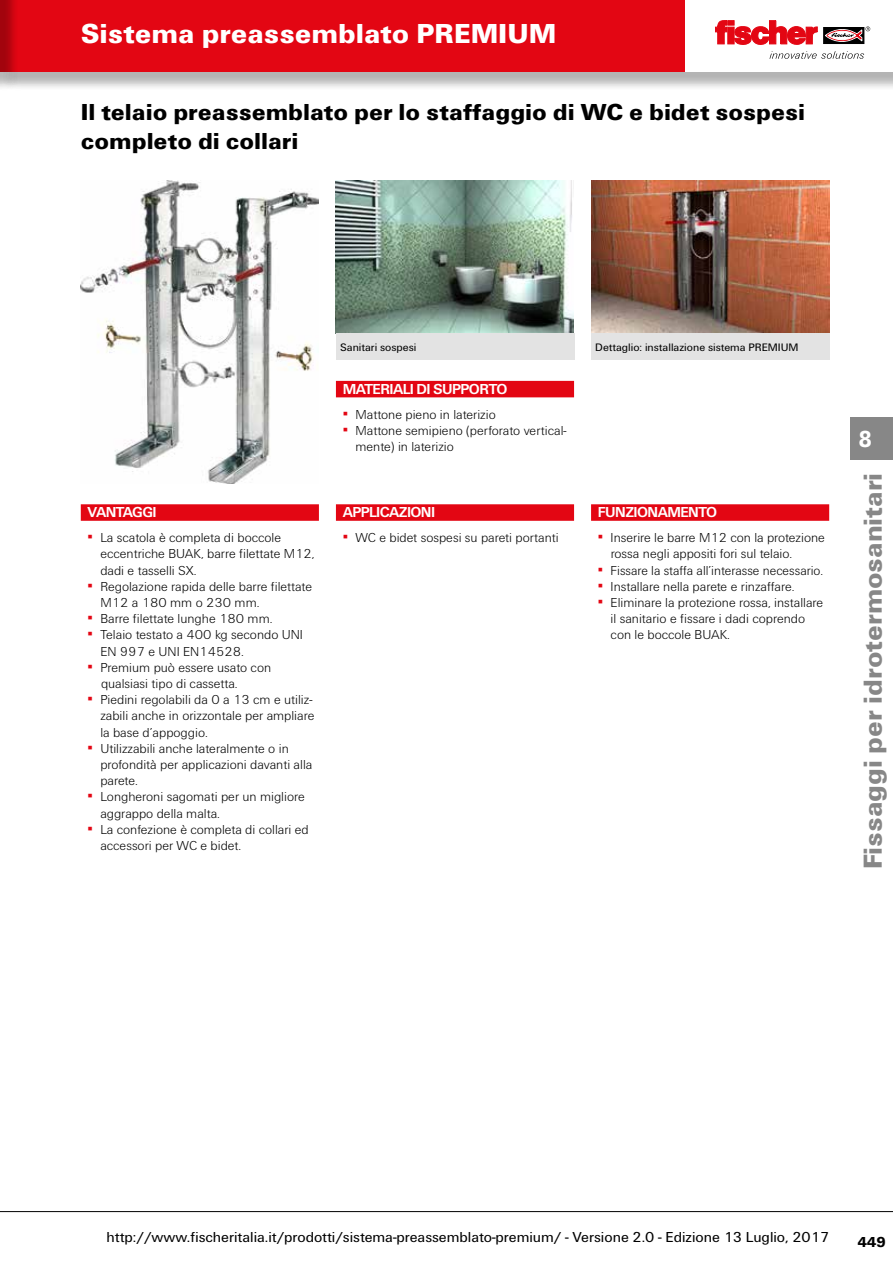
<style>
.page{position:relative;width:893px;height:1263px;background:#fff}
.page>*{position:absolute;margin:0;border:0;box-sizing:border-box;transform-origin:0 0}
.t1{font:900 28.5px "Fi We";color:#fff}
.t2{font:900 27px "Fi We";color:#878787}
.t3{font:900 24px/28.8px "Fi We";color:#000}
.t4{font:900 24px "Fi We";color:#fff;scale:.88 1}
.t5{font:15px "Fi We";color:#000}
.t6{font:700 15px "Fi We";letter-spacing:-.04em;color:#fff}
.t7{font:900 15px "Fi We";color:#000}
.t8{font:300 13.5px/16.2px "Fi We";color:#000}
.t9{font:11.25px "Fi We";color:#000}
.s1{font-weight:400;color:#e30613}
</style>
<div class="page">
<hr style="left:0;top:1211px;width:893px;height:1px;background:#000">
<div style="left:2px;top:0;width:891px;height:91px;background:#000;opacity:.3"></div>
<div style="left:0;top:0;width:893px;height:72px;background:#e30613"></div>
<div style="left:0;top:0;width:19px;height:91px;background:#000;opacity:.29"></div>
<hr style="left:0;top:0;width:1px;height:72px;background:#e30613">
<div style="left:685px;top:0;width:208px;height:72px;background:#fff"></div>
<svg style="left:823px;top:27px;width:41px;height:17px"></svg>
<svg style="left:715px;top:21px;width:102px;height:24px"></svg>
<svg style="left:825px;top:26px;width:45px;height:15px"></svg>
<svg style="left:769px;top:51px;width:95px;height:8px"></svg>
<div style="left:850px;top:417px;width:43px;height:42px;background:#878787"></div>
<img style="left:591px;top:180px;width:238px;height:153px">
<img style="left:336px;top:180px;width:238px;height:153px">
<img style="left:81px;top:180px;width:238px;height:303px">
<div style="left:81px;top:504px;width:238px;height:17px;background:#e30613"></div>
<div style="left:336px;top:504px;width:238px;height:17px;background:#e30613"></div>
<div style="left:591px;top:504px;width:238px;height:17px;background:#e30613"></div>
<div style="left:336px;top:381px;width:238px;height:16px;background:#e30613"></div>
<div style="left:591px;top:333px;width:238px;height:27px;background:#e3e3e3"></div>
<div style="left:336px;top:333px;width:238px;height:27px;background:#e3e3e3"></div>
<h1 class="t1" style="left:81px;top:17px;width:477px">Sistema preassemblato PREMIUM</h1>
<h3 class="t3" style="left:81px;top:98px;width:726px">Il telaio preassemblato per lo staffaggio di WC e bidet sospesi completo di collari</h3>
<p class="t6" style="left:88px;top:504px;width:71px">VANTAGGI</p>
<p class="t8" style="left:100px;top:530px;width:216px;text-indent:-13px"><span class="s1">▪</span> La scatola è completa di boccole eccentriche BUAK, barre filettate M12, dadi e tasselli SX.</p>
<p class="t8" style="left:100px;top:578px;width:213px;text-indent:-13px"><span class="s1">▪</span> Regolazione rapida delle barre filettate<br>M12 a 180 mm o 230 mm.</p>
<p class="t8" style="left:88px;top:611px;width:186px"><span class="s1">▪</span> Barre filettate lunghe 180 mm.</p>
<p class="t8" style="left:100px;top:627px;width:204px;text-indent:-13px"><span class="s1">▪</span> Telaio testato a 400 kg secondo UNI<br>EN 997 e UNI EN14528.</p>
<p class="t8" style="left:101px;top:659px;width:172px;text-indent:-13px"><span class="s1">▪</span> Premium può essere usato con qualsiasi tipo di cassetta.</p>
<p class="t8" style="left:100px;top:692px;width:216px;text-indent:-13px"><span class="s1">▪</span> Piedini regolabili da 0 a 13 cm e utiliz&shy;zabili anche in orizzontale per ampliare la base d’appoggio.</p>
<p class="t8" style="left:100px;top:740px;width:214px;text-indent:-13px"><span class="s1">▪</span> Utilizzabili anche lateralmente o in profondità per applicazioni davanti alla parete.</p>
<p class="t8" style="left:100px;top:789px;width:206px;text-indent:-13px"><span class="s1">▪</span> Longheroni sagomati per un migliore aggrappo della malta.</p>
<p class="t8" style="left:100px;top:821px;width:210px;text-indent:-13px"><span class="s1">▪</span> La confezione è completa di collari ed accessori per WC e bidet.</p>
<p class="t9" style="left:340px;top:341px;width:78px">Sanitari sospesi</p>
<p class="t9" style="left:595px;top:341px;width:205px">Dettaglio: installazione sistema PREMIUM</p>
<p class="t6" style="left:343px;top:381px;width:166px">MATERIALI DI SUPPORTO</p>
<p class="t8" style="left:343px;top:406px;width:155px"><span class="s1">▪</span> Mattone pieno in laterizio</p>
<p class="t8" style="left:355px;top:422px;width:213px;text-indent:-13px"><span class="s1">▪</span> Mattone semipieno (perforato vertical&shy;mente) in laterizio</p>
<p class="t6" style="left:343px;top:504px;width:94px">APPLICAZIONI</p>
<p class="t8" style="left:343px;top:530px;width:218px"><span class="s1">▪</span> WC e bidet sospesi su pareti portanti</p>
<p class="t6" style="left:598px;top:504px;width:121px">FUNZIONAMENTO</p>
<p class="t8" style="left:611px;top:530px;width:216px;text-indent:-13px"><span class="s1">▪</span> Inserire le barre M12 con la protezione rossa negli appositi fori sul telaio.</p>
<p class="t8" style="left:598px;top:562px;width:227px"><span class="s1">▪</span> Fissare la staffa all’interasse necessario.</p>
<p class="t8" style="left:598px;top:578px;width:198px"><span class="s1">▪</span> Installare nella parete e rinzaffare.</p>
<p class="t8" style="left:611px;top:594px;width:214px;text-indent:-13px"><span class="s1">▪</span> Eliminare la protezione rossa, installare il sanitario e fissare i dadi coprendo con le boccole BUAK.</p>
<h3 class="t4" style="left:859px;top:425px;width:16px">8</h3>
<h2 class="t2" style="left:857px;top:869px;width:398px;rotate:-90deg">Fissaggi per idrotermosanitari</h2>
<p class="t5" style="left:107px;top:1228px;width:724px">http://www.fischeritalia.it/prodotti/sistema-preassemblato-premium/ - Versione 2.0 - Edizione 13 Luglio, 2017</p>
<p class="t7" style="left:858px;top:1234px;width:29px">449</p>
</div>
